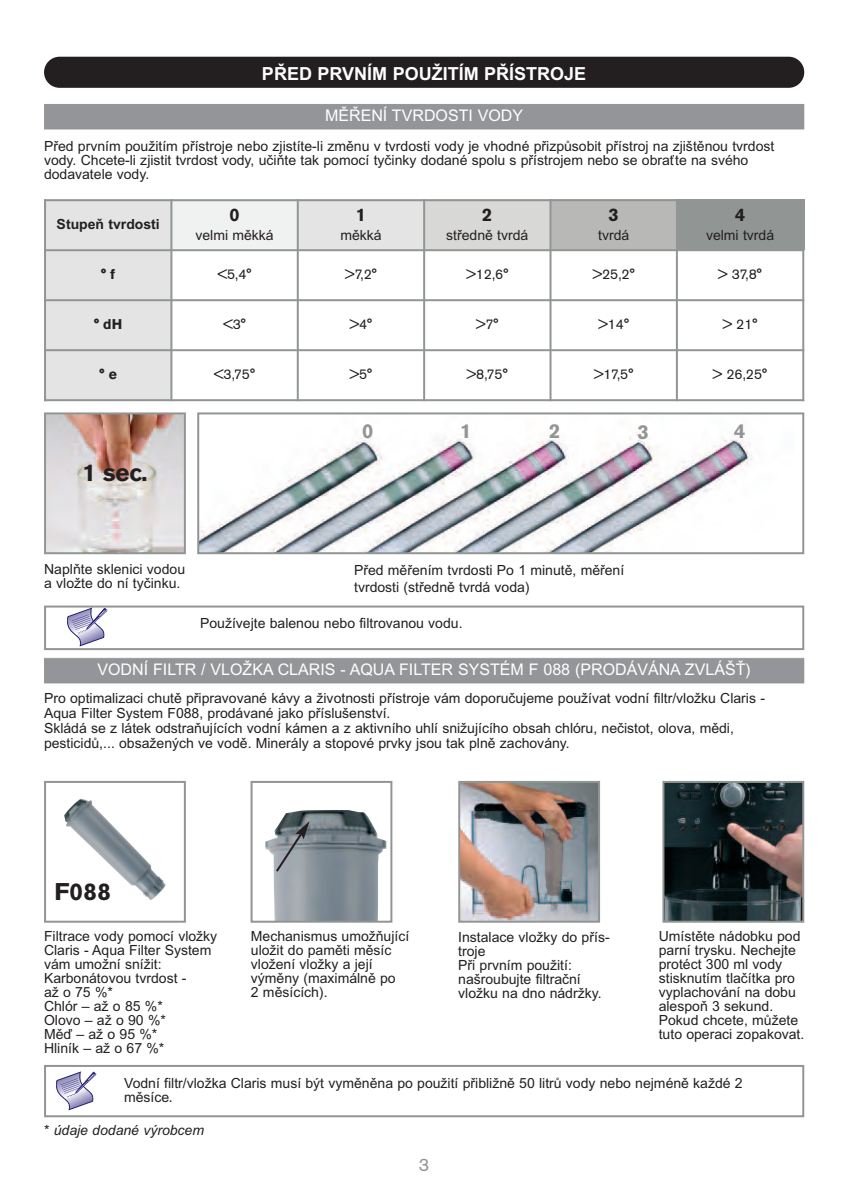
<style>
.page{position:relative;width:851px;height:1191px;background:#fff}
.page>*{position:absolute;margin:0;border:0;box-sizing:border-box;transform-origin:0 0}
.t1{font:700 24px "Akzidenz Grotesk BE";color:#231f20}
.t2{font:700 20px "Akzidenz Grotesk BE";color:#919694}
.t3{font:700 18px "Arial CE";color:#fff}
.t4{font:700 18px "Akzidenz Grotesk BE";color:#231f20}
.t5{font:18px "Akzidenz Grotesk BE";color:#919694}
.t6{font:16px "Arial CE";color:#fff}
.t7{font:14px/14px "Arial CE";color:#231f20}
.t8{font:14px "Akzidenz Grotesk BE";color:#231f20}
.t9{font:italic 14px "Arial CE";color:#231f20}
.t10{font:700 14px "Arial CE";color:#231f20}
.t11{font:700 14px "Akzidenz Grotesk BE";color:#231f20}
.s1{font-family:"Akzidenz Grotesk BE"}
.s2{font-style:normal}
</style>
<div class="page">
<div style="left:44px;top:57px;width:760px;height:31px;background:#231f20;border-radius:16px"></div>
<div style="left:44px;top:1065px;width:760px;height:52px;border:2px solid #919694"></div>
<svg style="left:56px;top:1071px;width:40px;height:39px"></svg>
<div style="left:44px;top:605px;width:760px;height:45px;border:2px solid #919694"></div>
<svg style="left:67px;top:607px;width:40px;height:39px"></svg>
<div style="left:44px;top:199px;width:127px;height:51px;background:#e3e4e3"></div>
<div style="left:171px;top:199px;width:127px;height:51px;background:#f0f1f1"></div>
<div style="left:298px;top:199px;width:126px;height:51px;background:#e3e4e3"></div>
<div style="left:424px;top:199px;width:126px;height:51px;background:#d8d8d6"></div>
<div style="left:550px;top:199px;width:126px;height:51px;background:#b8b9b7"></div>
<div style="left:676px;top:199px;width:128px;height:51px;background:#919694"></div>
<div style="left:44px;top:250px;width:127px;height:50px;background:#e3e4e3"></div>
<div style="left:44px;top:300px;width:127px;height:50px;background:#e3e4e3"></div>
<div style="left:44px;top:350px;width:127px;height:51px;background:#e3e4e3"></div>
<hr style="left:44px;top:199px;width:2px;height:202px;background:#919694">
<hr style="left:170px;top:199px;width:2px;height:202px;background:#919694">
<hr style="left:297px;top:199px;width:2px;height:202px;background:#919694">
<hr style="left:423px;top:199px;width:2px;height:202px;background:#919694">
<hr style="left:549px;top:199px;width:2px;height:202px;background:#919694">
<hr style="left:675px;top:199px;width:2px;height:202px;background:#919694">
<hr style="left:802px;top:199px;width:2px;height:202px;background:#919694">
<hr style="left:44px;top:199px;width:760px;height:2px;background:#919694">
<hr style="left:44px;top:249px;width:760px;height:2px;background:#919694">
<hr style="left:44px;top:299px;width:760px;height:2px;background:#919694">
<hr style="left:44px;top:349px;width:760px;height:2px;background:#919694">
<hr style="left:44px;top:399px;width:760px;height:2px;background:#919694">
<img style="left:47px;top:415px;width:136px;height:136px">
<div style="left:44px;top:412px;width:142px;height:142px;border:2px solid #919694"></div>
<img style="left:200px;top:433px;width:552px;height:118px">
<div style="left:197px;top:412px;width:607px;height:142px;border:2px solid #919694"></div>
<img style="left:64px;top:798px;width:102px;height:102px">
<div style="left:44px;top:781px;width:142px;height:141px;border:2px solid #919694"></div>
<img style="left:265px;top:810px;width:121px;height:109px">
<div style="left:250px;top:781px;width:142px;height:141px;border:2px solid #919694"></div>
<svg style="left:274px;top:821px;width:35px;height:53px;background:#858c92"></svg>
<img style="left:461px;top:784px;width:136px;height:135px">
<div style="left:458px;top:781px;width:142px;height:141px;border:2px solid #919694"></div>
<img style="left:665px;top:784px;width:136px;height:135px">
<div style="left:662px;top:781px;width:142px;height:141px;border:2px solid #919694"></div>
<div style="left:45px;top:105px;width:758px;height:23px;background:#939598"></div>
<div style="left:44px;top:104px;width:760px;height:25px;border:1px solid #919694"></div>
<div style="left:45px;top:659px;width:758px;height:23px;background:#939598"></div>
<div style="left:44px;top:658px;width:760px;height:25px;border:1px solid #919694"></div>
<p class="t3" style="left:262px;top:67px;width:326px">PŘED PRVNÍM POUŽITÍM PŘÍSTROJE</p>
<p class="t6" style="left:325px;top:110px;width:199px">MĚŘENÍ TVRDOSTI VODY</p>
<p class="t7" style="left:44px;top:140px;width:731px">Před prvním použitím přístroje nebo zjistíte-li změnu v tvrdosti vody je vhodné přizpůsobit přístroj na zjištěnou tvrdost vody. Chcete-li zjistit tvrdost vody, učiňte tak pomocí tyčinky dodané spolu s přístrojem nebo se obraťte na svého dodavatele vody.</p>
<p class="t10" style="left:57px;top:219px;width:105px">Stupeň tvrdosti</p>
<p class="t4" style="left:229px;top:207px;width:12px">0</p>
<p class="t7" style="left:195px;top:229px;width:80px">velmi měkká</p>
<p class="t4" style="left:356px;top:207px;width:12px">1</p>
<p class="t7" style="left:340px;top:229px;width:43px">měkká</p>
<p class="t4" style="left:482px;top:207px;width:12px">2</p>
<p class="t7" style="left:446px;top:229px;width:84px">středně tvrdá</p>
<p class="t4" style="left:608px;top:207px;width:12px">3</p>
<p class="t7" style="left:598px;top:229px;width:33px">tvrdá</p>
<p class="t4" style="left:735px;top:207px;width:12px">4</p>
<p class="t7" style="left:706px;top:229px;width:70px">velmi tvrdá</p>
<p class="t11" style="left:101px;top:268px;width:16px">° f</p>
<p class="t8" style="left:218px;top:269px;width:35px">&lt;5,4°</p>
<p class="t8" style="left:345px;top:269px;width:33px">&gt;7,2°</p>
<p class="t8" style="left:466px;top:269px;width:43px">&gt;12,6°</p>
<p class="t8" style="left:592px;top:269px;width:43px">&gt;25,2°</p>
<p class="t8" style="left:718px;top:269px;width:45px">&gt; 37,8°</p>
<p class="t11" style="left:94px;top:318px;width:30px">° dH</p>
<p class="t8" style="left:223px;top:319px;width:24px">&lt;3°</p>
<p class="t8" style="left:349px;top:319px;width:24px">&gt;4°</p>
<p class="t8" style="left:476px;top:319px;width:24px">&gt;7°</p>
<p class="t8" style="left:598px;top:319px;width:32px">&gt;14°</p>
<p class="t8" style="left:722px;top:319px;width:36px">&gt; 21°</p>
<p class="t11" style="left:100px;top:368px;width:19px">° e</p>
<p class="t8" style="left:214px;top:369px;width:42px">&lt;3,75°</p>
<p class="t8" style="left:349px;top:369px;width:24px">&gt;5°</p>
<p class="t8" style="left:467px;top:369px;width:42px">&gt;8,75°</p>
<p class="t8" style="left:594px;top:369px;width:41px">&gt;17,5°</p>
<p class="t8" style="left:712px;top:369px;width:56px">&gt; 26,25°</p>
<h1 class="t1" style="left:82px;top:463px;width:67px">1 sec.</h1>
<h2 class="t2" style="left:362px;top:423px;width:13px">0</h2>
<h2 class="t2" style="left:460px;top:423px;width:13px">1</h2>
<h2 class="t2" style="left:549px;top:423px;width:13px">2</h2>
<h2 class="t2" style="left:637px;top:424px;width:13px">3</h2>
<h2 class="t2" style="left:734px;top:423px;width:13px">4</h2>
<p class="t7" style="left:44px;top:563px;width:142px">Naplňte sklenici vodou a vložte do ní tyčinku.</p>
<p class="t7" style="left:354px;top:563px;width:271px;line-height:16.8px">Před měřením tvrdosti Po 1 minutě, měření tvrdosti (středně tvrdá voda)</p>
<p class="t7" style="left:200px;top:617px;width:264px">Používejte balenou nebo filtrovanou vodu.</p>
<p class="t6" style="left:97px;top:663px;width:654px">VODNÍ FILTR / VLOŽKA CLARIS - AQUA FILTER SYSTÉM F 088 (PRODÁVÁNA ZVLÁŠŤ)</p>
<p class="t7" style="left:44px;top:692px;width:722px;line-height:15px">Pro optimalizaci chutě připravované kávy a životnosti přístroje vám doporučujeme používat vodní filtr/vložku Claris - Aqua Filter System F088, prodávané jako příslušenství.<br>Skládá se z látek odstraňujících vodní kámen a z aktivního uhlí snižujícího obsah chlóru, nečistot, olova, mědi, pesticidů,... obsažených ve vodě. Minerály a stopové prvky jsou tak plně zachovány.</p>
<h1 class="t1" style="left:54px;top:882px;width:58px">F088</h1>
<p class="t7" style="left:44px;top:930px;width:175px">Filtrace vody pomocí vložky<br>Claris - Aqua Filter System vám umožní snížit:<br>Karbonátovou tvrdost -<br>až o 75 %*<br>Chlór – až o 85 %*<br>Olovo – až o 90 %*<br>Měď – až o 95 %*<br>Hliník – až o 67 %*</p>
<p class="t7" style="left:251px;top:930px;width:160px">Mechanismus umožňující uložit do paměti měsíc vložení vložky a její výměny (maximálně po<br>2 měsících).</p>
<p class="t7" style="left:458px;top:931px;width:153px">Instalace vložky do přís&shy;troje<br>Při prvním použití: našroubujte filtrační vložku na dno nádržky.</p>
<p class="t7" style="left:658px;top:930px;width:147px">Umístěte nádobku pod parní trysku. Nechejte protéct 300 ml vody stisknutím tlačítka pro vyplachování na dobu alespoň 3 sekund.<br>Pokud chcete, můžete tuto operaci zopakovat.</p>
<p class="t7" style="left:124px;top:1077px;width:620px">Vodní filtr/vložka Claris musí být vyměněna po použití přibližně 50 litrů vody nebo nejméně každé 2 měsíce<span class="s1">.</span></p>
<p class="t9" style="left:44px;top:1125px;width:161px"><span class="s2">*</span> údaje dodané výrobcem</p>
<p class="t5" style="left:419px;top:1158px;width:12px">3</p>
</div>
